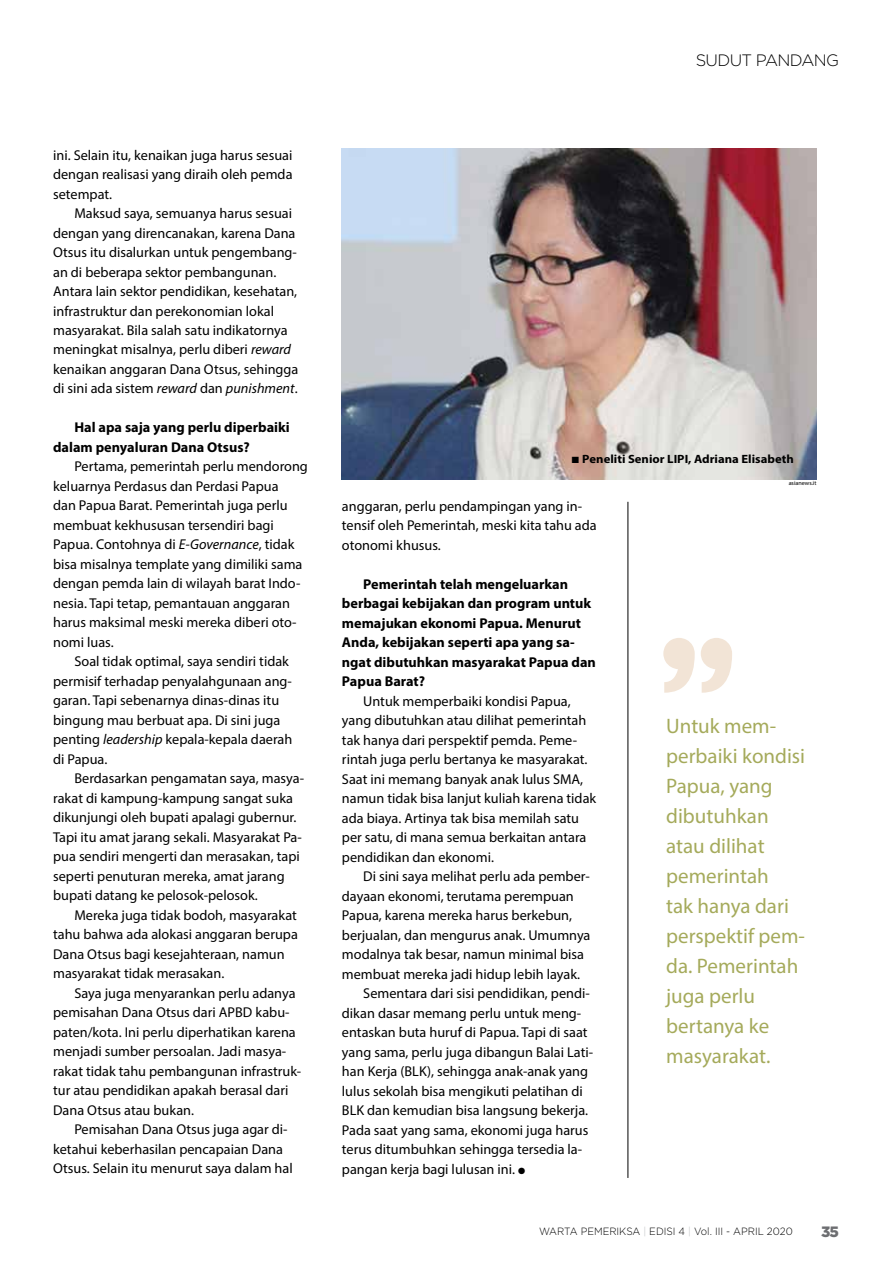
<style>
.page{position:relative;width:893px;height:1263px;background:#fff}
.page>*{position:absolute;margin:0;border:0;box-sizing:border-box;transform-origin:0 0}
.t1{font:21px/30px "Myriad Pro";color:#a5aa5b}
.t2{font:300 16.5px "Gotham";letter-spacing:-.04em;color:#000}
.t3{font:900 15px "Gotham";color:#6d6e71}
.t4{font:14.25px/19.5px "Myriad Pro";color:#000}
.t5{font:700 14.25px/19.5px "Myriad Pro";color:#000}
.t6{font:700 12px "Myriad Pro";color:#000;scale:1.06 1}
.t7{font:300 10.5px "Gotham";color:#000;scale:.95 1}
.t8{font:6.15px "Myriad Pro";color:#000}
.s1{font-style:italic}
.s2{color:#bcbec0}
</style>
<div class="page">
<img style="left:342px;top:149px;width:474px;height:330px">
<svg style="left:663px;top:638px;width:69px;height:55px"></svg>
<hr style="left:627px;top:502px;width:1px;height:676px;background:#000">
<p class="t4" style="left:53px;top:145px;width:241px;text-align:justify">ini. Selain itu, kenaikan juga harus sesuai dengan realisasi yang diraih oleh pemda setempat.</p>
<p class="t4" style="left:53px;top:203px;width:247px;text-indent:21px">Maksud saya, semuanya harus sesuai dengan yang direncanakan, karena Dana Otsus itu disalurkan untuk pengembang&shy;an di beberapa sektor pembangunan.<br>Antara lain sektor pendidikan, kesehatan, infrastruktur dan perekonomian lokal masyarakat. Bila salah satu indikatornya meningkat misalnya, perlu diberi <span class="s1">reward </span>kenaikan anggaran Dana Otsus, sehingga di sini ada sistem <span class="s1">reward</span> dan <span class="s1">punishment</span>.</p>
<p class="t5" style="left:53px;top:417px;width:238px;text-indent:21px">Hal apa saja yang perlu diperbaiki dalam penyaluran Dana Otsus?</p>
<p class="t4" style="left:53px;top:457px;width:256px;text-indent:21px">Pertama, pemerintah perlu mendorong keluarnya Perdasus dan Perdasi Papua<br>dan Papua Barat. Pemerintah juga perlu membuat kekhususan tersendiri bagi Papua. Contohnya di <span class="s1">E-Governance</span>, tidak bisa misalnya template yang dimiliki sama dengan pemda lain di wilayah barat Indo&shy;nesia. Tapi tetap, pemantauan anggaran harus maksimal meski mereka diberi oto&shy;nomi luas.</p>
<p class="t4" style="left:53px;top:652px;width:241px;text-indent:21px">Soal tidak optimal, saya sendiri tidak permisif terhadap penyalahgunaan ang&shy;garan. Tapi sebenarnya dinas-dinas itu bingung mau berbuat apa. Di sini juga penting <span class="s1">leadership</span> kepala-kepala daerah di Papua.</p>
<p class="t4" style="left:53px;top:769px;width:252px;text-indent:21px">Berdasarkan pengamatan saya, masya&shy;rakat di kampung-kampung sangat suka dikunjungi oleh bupati apalagi gubernur.<br>Tapi itu amat jarang sekali. Masyarakat Pa&shy;pua sendiri mengerti dan merasakan, tapi seperti penuturan mereka, amat jarang bupati datang ke pelosok-pelosok.</p>
<p class="t4" style="left:53px;top:905px;width:246px;text-indent:21px">Mereka juga tidak bodoh, masyarakat tahu bahwa ada alokasi anggaran berupa Dana Otsus bagi kesejahteraan, namun masyarakat tidak merasakan.</p>
<p class="t4" style="left:53px;top:983px;width:250px;text-indent:21px">Saya juga menyarankan perlu adanya pemisahan Dana Otsus dari APBD kabu&shy;paten/kota. Ini perlu diperhatikan karena menjadi sumber persoalan. Jadi masya&shy;rakat tidak tahu pembangunan infrastruk&shy;tur atau pendidikan apakah berasal dari Dana Otsus atau bukan.</p>
<p class="t4" style="left:53px;top:1119px;width:241px;text-indent:21px">Pemisahan Dana Otsus juga agar di&shy;ketahui keberhasilan pencapaian Dana<br>Otsus. Selain itu menurut saya dalam hal</p>
<p class="t2" style="left:696px;top:51px;width:145px">SUDUT PANDANG</p>
<p class="t6" style="left:572px;top:451px;width:211px">■ Peneliti Senior LIPI, Adriana Elisabeth</p>
<p class="t4" style="left:342px;top:496px;width:256px">anggaran, perlu pendampingan yang in&shy;tensif oleh Pemerintah, meski kita tahu ada otonomi khusus.</p>
<p class="t5" style="left:342px;top:574px;width:255px;text-indent:21px">Pemerintah telah mengeluarkan berbagai kebijakan dan program untuk memajukan ekonomi Papua. Menurut<br>Anda, kebijakan seperti apa yang sa&shy;ngat dibutuhkan masyarakat Papua dan<br>Papua Barat?</p>
<p class="t4" style="left:342px;top:691px;width:256px;text-indent:21px">Untuk memperbaiki kondisi Papua, yang dibutuhkan atau dilihat pemerintah tak hanya dari perspektif pemda. Peme&shy;rintah juga perlu bertanya ke masyarakat.<br>Saat ini memang banyak anak lulus SMA, namun tidak bisa lanjut kuliah karena tidak ada biaya. Artinya tak bisa memilah satu per satu, di mana semua berkaitan antara pendidikan dan ekonomi.</p>
<p class="t4" style="left:363px;top:866px;width:228px">Di sini saya melihat perlu ada pember-</p>
<p class="t4" style="left:342px;top:886px;width:233px">dayaan ekonomi, terutama perempuan</p>
<p class="t4" style="left:342px;top:905px;width:232px">Papua, karena mereka harus berkebun,</p>
<p class="t4" style="left:342px;top:925px;width:250px">berjualan, dan mengurus anak. Umumnya</p>
<p class="t4" style="left:342px;top:944px;width:244px">modalnya tak besar, namun minimal bisa</p>
<p class="t4" style="left:342px;top:964px;width:240px">membuat mereka jadi hidup lebih layak.</p>
<p class="t4" style="left:363px;top:983px;width:228px">Sementara dari sisi pendidikan, pendi-</p>
<p class="t4" style="left:342px;top:1003px;width:240px">dikan dasar memang perlu untuk meng-</p>
<p class="t4" style="left:342px;top:1022px;width:247px">entaskan buta huruf di Papua. Tapi di saat</p>
<p class="t4" style="left:342px;top:1042px;width:253px">yang sama, perlu juga dibangun Balai Lati-</p>
<p class="t4" style="left:342px;top:1061px;width:248px">han Kerja (BLK), sehingga anak-anak yang</p>
<p class="t4" style="left:342px;top:1081px;width:242px">lulus sekolah bisa mengikuti pelatihan di</p>
<p class="t4" style="left:342px;top:1100px;width:248px">BLK dan kemudian bisa langsung bekerja.</p>
<p class="t4" style="left:342px;top:1120px;width:248px">Pada saat yang sama, ekonomi juga harus</p>
<p class="t4" style="left:342px;top:1139px;width:242px">terus ditumbuhkan sehingga tersedia la-</p>
<p class="t4" style="left:342px;top:1159px;width:185px">pangan kerja bagi lulusan ini. ●</p>
<p class="t8" style="left:789px;top:479px;width:29px">asianews.it</p>
<h1 class="t1" style="left:666px;top:711px;width:140px">Untuk mem&shy;perbaiki kondisi<br>Papua, yang dibutuhkan atau dilihat pemerintah<br>tak hanya dari perspektif pem&shy;da. Pemerintah juga perlu bertanya ke masyarakat.</h1>
<p class="t7" style="left:539px;top:1225px;width:269px">WARTA PEMERIKSA <span class="s2">|</span> EDISI 4 <span class="s2">|</span> Vol. III - APRIL 2020</p>
<p class="t3" style="left:821px;top:1223px;width:19px">35</p>
</div>
